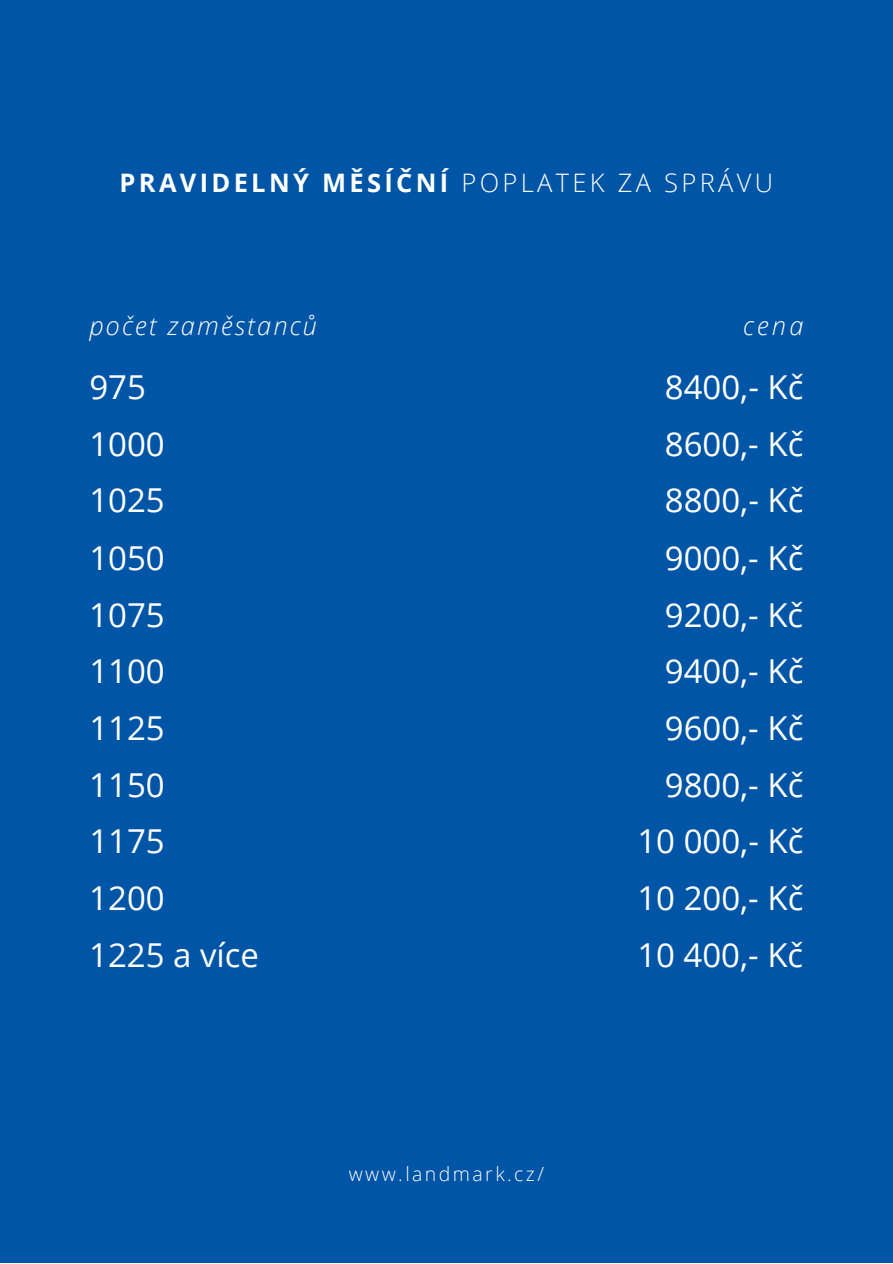
<style>
.page{position:relative;width:893px;height:1264px;background:#fff}
.page>*{position:absolute;margin:0;border:0;box-sizing:border-box;transform-origin:0 0}
.t1{font:33px "Open Sans";color:#fff}
.t2{font:700 25.5px "Open Sans";letter-spacing:.13em;color:#fff}
.t3{font:italic 300 25.5px "Open Sans";letter-spacing:.085em;color:#fff}
.t4{font:300 19.5px "Open Sans";letter-spacing:.125em;color:#fff}
.s1{font-weight:300}
</style>
<div class="page">
<div style="left:0;top:0;width:892px;height:1262px;background:#0055a6"></div>
<p class="t2" style="left:119px;top:164px;width:655px">PRAVIDELNÝ MĚSÍČNÍ <span class="s1">POPLATEK ZA SPRÁVU</span></p>
<p class="t3" style="left:89px;top:308px;width:229px">počet zaměstanců</p>
<p class="t1" style="left:89px;top:363px;width:58px">975</p>
<p class="t3" style="left:743px;top:308px;width:62px">cena</p>
<p class="t1" style="left:665px;top:363px;width:140px">8400,- Kč</p>
<p class="t1" style="left:89px;top:420px;width:77px">1000</p>
<p class="t1" style="left:664px;top:420px;width:140px">8600,- Kč</p>
<p class="t1" style="left:89px;top:477px;width:77px">1025</p>
<p class="t1" style="left:665px;top:477px;width:140px">8800,- Kč</p>
<p class="t1" style="left:89px;top:534px;width:77px">1050</p>
<p class="t1" style="left:664px;top:534px;width:140px">9000,- Kč</p>
<p class="t1" style="left:89px;top:591px;width:77px">1075</p>
<p class="t1" style="left:664px;top:591px;width:140px">9200,- Kč</p>
<p class="t1" style="left:89px;top:648px;width:77px">1100</p>
<p class="t1" style="left:664px;top:648px;width:140px">9400,- Kč</p>
<p class="t1" style="left:89px;top:704px;width:77px">1125</p>
<p class="t1" style="left:664px;top:704px;width:140px">9600,- Kč</p>
<p class="t1" style="left:89px;top:761px;width:77px">1150</p>
<p class="t1" style="left:664px;top:761px;width:140px">9800,- Kč</p>
<p class="t1" style="left:89px;top:817px;width:77px">1175</p>
<p class="t1" style="left:637px;top:817px;width:167px">10 000,- Kč</p>
<p class="t1" style="left:89px;top:874px;width:77px">1200</p>
<p class="t1" style="left:637px;top:874px;width:167px">10 200,- Kč</p>
<p class="t1" style="left:89px;top:931px;width:171px">1225 a více</p>
<p class="t1" style="left:637px;top:931px;width:167px">10 400,- Kč</p>
<p class="t4" style="left:348px;top:1159px;width:197px">www.landmark.cz/</p>
</div>
